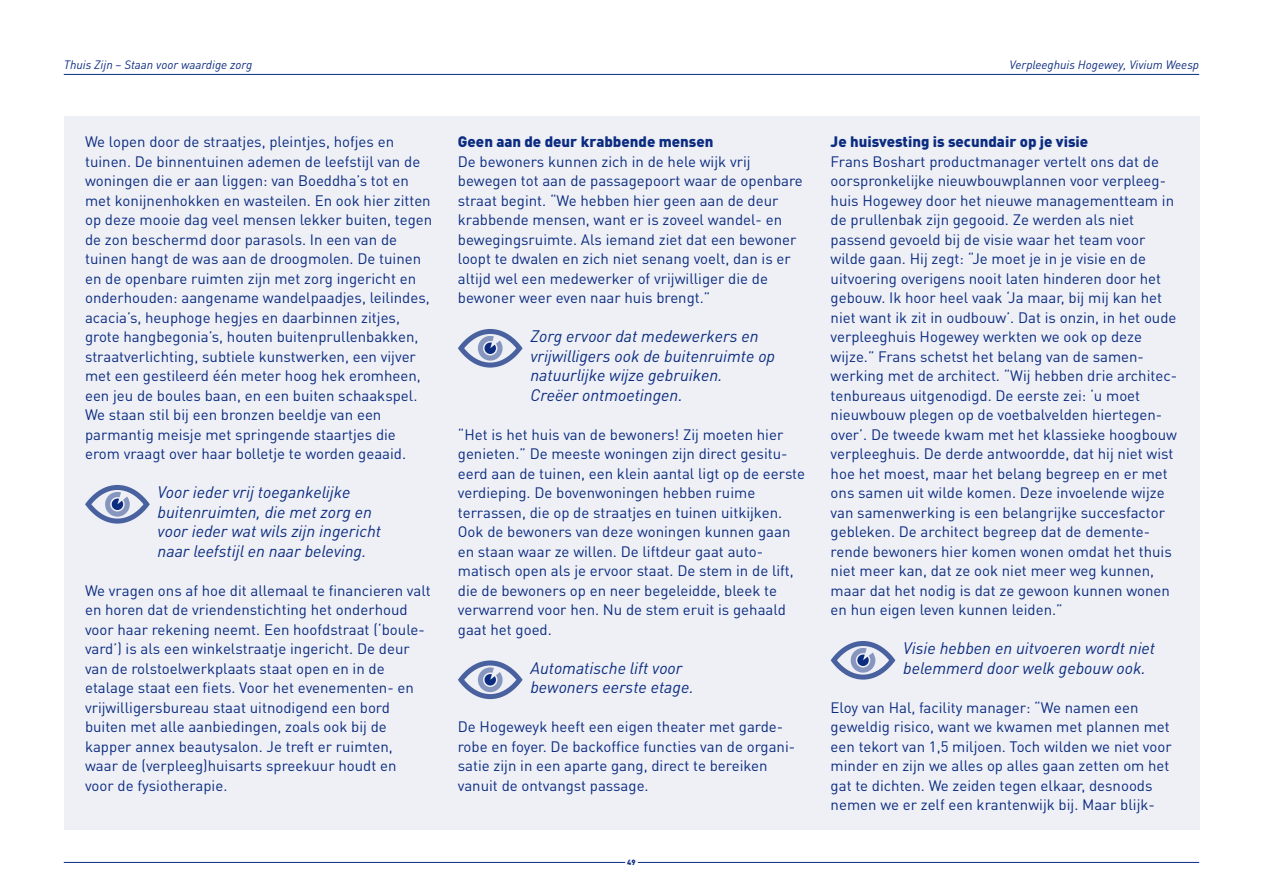
<style>
.page{position:relative;width:1263px;height:893px;background:#fff}
.page>*{position:absolute;margin:0;border:0;box-sizing:border-box;transform-origin:0 0}
.t1{font:italic 16.5px/19.5px "DIN Pro";color:#0c2c80}
.t2{font:15px/19.5px "DIN Pro";color:#0c2c80}
.t3{font:900 15px "DIN Pro";color:#0c2c80}
.t4{font:italic 12px "DIN Pro";color:#0c2c80}
.t5{font:900 7.5px "DIN Pro";color:#0c2c80}
</style>
<div class="page">
<hr style="left:64px;top:74px;width:1135px;height:1px;background:#0c2c80">
<hr style="left:64px;top:862px;width:1135px;height:1px;background:#0c2c80">
<div style="left:64px;top:116px;width:1135px;height:714px;background:#eef0f6"></div>
<svg style="left:458px;top:329px;width:65px;height:39px"></svg>
<svg style="left:458px;top:660px;width:65px;height:39px"></svg>
<svg style="left:85px;top:485px;width:65px;height:39px"></svg>
<svg style="left:831px;top:641px;width:64px;height:39px"></svg>
<svg style="left:625px;top:862px;width:13px;height:1px"></svg>
<p class="t4" style="left:64px;top:58px;width:190px">Thuis Zijn – Staan voor waardige zorg</p>
<p class="t4" style="left:1009px;top:58px;width:191px">Verpleeghuis Hogewey, Vivium Weesp</p>
<p class="t2" style="left:85px;top:131px;width:349px">We lopen door de straatjes, pleintjes, hofjes en tuinen. De binnentuinen ademen de leefstijl van de woningen die er aan liggen: van Boeddha’s tot en met konijnenhokken en wasteilen. En ook hier zitten op deze mooie dag veel mensen lekker buiten, tegen de zon beschermd door parasols. In een van de tuinen hangt de was aan de droogmolen. De tuinen en de openbare ruimten zijn met zorg ingericht en onderhouden: aangename wandelpaadjes, leilindes, acacia’s, heuphoge hegjes en daarbinnen zitjes, grote hangbegonia’s, houten buitenprullenbakken, straatverlichting, subtiele kunstwerken, een vijver met een gestileerd één meter hoog hek eromheen, een jeu de boules baan, en een buiten schaakspel.<br>We staan stil bij een bronzen beeldje van een parmantig meisje met springende staartjes die erom vraagt over haar bolletje te worden geaaid.</p>
<p class="t1" style="left:158px;top:482px;width:225px">Voor ieder vrij toegankelijke buitenruimten, die met zorg en voor ieder wat wils zijn ingericht naar leefstijl en naar beleving.</p>
<p class="t2" style="left:85px;top:580px;width:347px">We vragen ons af hoe dit allemaal te financieren valt en horen dat de vriendenstichting het onderhoud voor haar rekening neemt. Een hoofdstraat (‘boule&shy;vard’) is als een winkelstraatje ingericht. De deur van de rolstoelwerkplaats staat open en in de etalage staat een fiets. Voor het evenementen- en vrijwilligersbureau staat uitnodigend een bord buiten met alle aanbiedingen, zoals ook bij de kapper annex beautysalon. Je treft er ruimten,<br>waar de (verpleeg)huisarts spreekuur houdt en<br>voor de fysiotherapie.</p>
<p class="t3" style="left:458px;top:131px;width:257px">Geen aan de deur krabbende mensen</p>
<p class="t2" style="left:458px;top:151px;width:347px">De bewoners kunnen zich in de hele wijk vrij bewegen tot aan de passagepoort waar de openbare straat begint. “We hebben hier geen aan de deur krabbende mensen, want er is zoveel wandel- en bewegingsruimte. Als iemand ziet dat een bewoner loopt te dwalen en zich niet senang voelt, dan is er altijd wel een medewerker of vrijwilliger die de bewoner weer even naar huis brengt.”</p>
<p class="t1" style="left:530px;top:326px;width:246px">Zorg ervoor dat medewerkers en vrijwilligers ook de buitenruimte op natuurlijke wijze gebruiken.<br>Creëer ontmoetingen.</p>
<p class="t2" style="left:458px;top:424px;width:349px">“Het is het huis van de bewoners! Zij moeten hier genieten.” De meeste woningen zijn direct gesitu&shy;eerd aan de tuinen, een klein aantal ligt op de eerste verdieping. De bovenwoningen hebben ruime terrassen, die op de straatjes en tuinen uitkijken.<br>Ook de bewoners van deze woningen kunnen gaan en staan waar ze willen. De liftdeur gaat auto&shy;matisch open als je ervoor staat. De stem in de lift, die de bewoners op en neer begeleidde, bleek te verwarrend voor hen. Nu de stem eruit is gehaald gaat het goed.</p>
<p class="t1" style="left:530px;top:658px;width:165px">Automatische lift voor bewoners eerste etage.</p>
<p class="t2" style="left:458px;top:716px;width:339px">De Hogeweyk heeft een eigen theater met garde&shy;robe en foyer. De backoffice functies van de organi&shy;satie zijn in een aparte gang, direct te bereiken vanuit de ontvangst passage.</p>
<p class="t5" style="left:627px;top:857px;width:10px">49</p>
<p class="t3" style="left:831px;top:131px;width:259px">Je huisvesting is secundair op je visie</p>
<p class="t2" style="left:831px;top:151px;width:348px">Frans Boshart productmanager vertelt ons dat de oorspronkelijke nieuwbouwplannen voor verpleeg&shy;huis Hogewey door het nieuwe managementteam in de prullenbak zijn gegooid. Ze werden als niet passend gevoeld bij de visie waar het team voor wilde gaan. Hij zegt: “Je moet je in je visie en de uitvoering overigens nooit laten hinderen door het gebouw. Ik hoor heel vaak ‘Ja maar, bij mij kan het niet want ik zit in oudbouw’. Dat is onzin, in het oude verpleeghuis Hogewey werkten we ook op deze wijze.” Frans schetst het belang van de samen&shy;werking met de architect. “Wij hebben drie architec&shy;tenbureaus uitgenodigd. De eerste zei: ‘u moet nieuwbouw plegen op de voetbalvelden hiertegen&shy;over’. De tweede kwam met het klassieke hoogbouw verpleeghuis. De derde antwoordde, dat hij niet wist hoe het moest, maar het belang begreep en er met ons samen uit wilde komen. Deze invoelende wijze van samenwerking is een belangrijke succesfactor gebleken. De architect begreep dat de demente&shy;rende bewoners hier komen wonen omdat het thuis niet meer kan, dat ze ook niet meer weg kunnen, maar dat het nodig is dat ze gewoon kunnen wonen en hun eigen leven kunnen leiden.”</p>
<p class="t1" style="left:903px;top:638px;width:253px">Visie hebben en uitvoeren wordt niet belemmerd door welk gebouw ook.</p>
<p class="t2" style="left:831px;top:697px;width:342px">Eloy van Hal, facility manager: “We namen een geweldig risico, want we kwamen met plannen met een tekort van 1,5 miljoen. Toch wilden we niet voor minder en zijn we alles op alles gaan zetten om het gat te dichten. We zeiden tegen elkaar, desnoods nemen we er zelf een krantenwijk bij. Maar blijk-</p>
</div>
